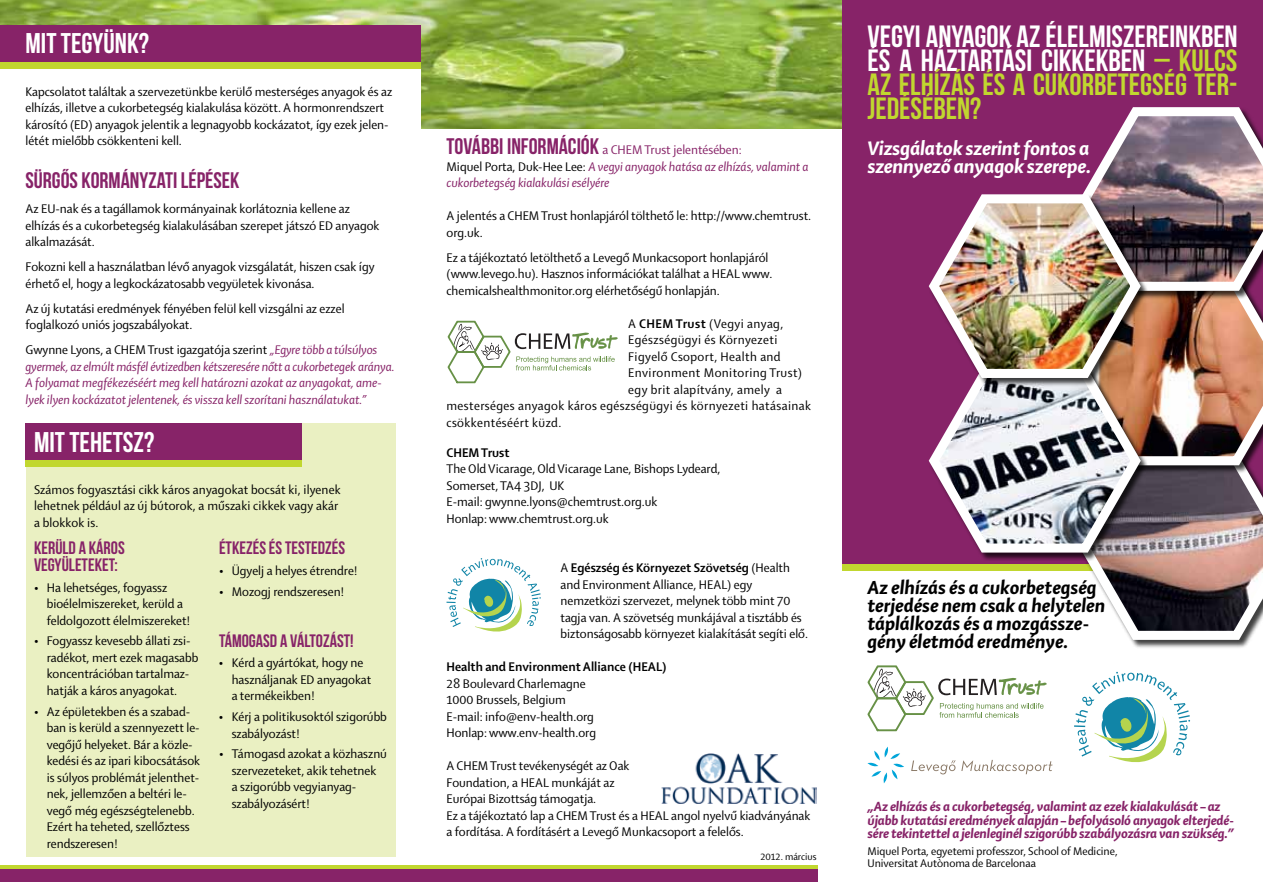
<style>
.page{position:relative;width:1263px;height:893px;background:#fff}
.page>*{position:absolute;margin:0;border:0;box-sizing:border-box;transform-origin:0 0}
.t1{font:30.75px/24px "Bebas Neue";color:#fff;text-align:justify}
.t2{font:28.5px "Bebas Neue";color:#fff}
.t3{font:22.5px "Bebas Neue";color:#872368}
.t4{font:italic 800 21px/18px "Shaker 2";letter-spacing:-.01em;color:#fff}
.t5{font:italic 800 20.25px/18px "Shaker 2";color:#000}
.t6{font:18px/16.5px "Bebas Neue";color:#872368}
.t7{font:italic 800 14.25px/13.5px "Shaker 2";letter-spacing:-.01em;color:#872368}
.t8{font:13.5px/16.5px "Shaker 2";color:#000}
.t9{font:italic 13.5px/16.5px "Shaker 2";color:#872368}
.t10{font:13.5px "Shaker 2";letter-spacing:.03em;color:#000}
.t11{font:700 13.5px "Shaker 2";color:#000}
.t12{font:12px/12px "Shaker 2";color:#000}
.t13{font:10.5px "Shaker 2";color:#000}
.s1{font-style:normal;color:#000}
.s2{font-family:"Bebas Neue";font-style:normal;font-size:22.5px}
.s3{font-style:normal}
.s4{font-weight:700}
.s5{color:#c1d72f}
</style>
<div class="page">
<img style="left:0;top:0;width:842px;height:129px">
<div style="left:0;top:53px;width:421px;height:107px;background:#fff"></div>
<div style="left:26px;top:423px;width:369px;height:434px;background:#eaf0c2"></div>
<div style="left:0;top:38px;width:421px;height:31px;background:#c1d72f"></div>
<div style="left:26px;top:436px;width:276px;height:31px;background:#c1d72f"></div>
<div style="left:0;top:26px;width:421px;height:36px;background:#872368"></div>
<div style="left:26px;top:423px;width:276px;height:36px;background:#872368"></div>
<div style="left:842px;top:540px;width:408px;height:31px;background:#c1d72f"></div>
<div style="left:842px;top:0;width:421px;height:564px;background:#872368"></div>
<div style="left:1079px;top:456px;width:184px;height:193px;background:#000;opacity:.75"></div>
<img style="left:928px;top:107px;width:335px;height:537px">
<svg style="left:1074px;top:672px;width:116px;height:91px"></svg>
<svg style="left:867px;top:665px;width:180px;height:66px"></svg>
<svg style="left:0;top:865px;width:818px;height:15px;background:#b5b23a"></svg>
<div style="left:0;top:870px;width:817px;height:12px;background:#872368"></div>
<svg style="left:448px;top:321px;width:170px;height:62px"></svg>
<img style="left:662px;top:754px;width:154px;height:49px">
<svg style="left:446px;top:558px;width:95px;height:74px"></svg>
<svg style="left:867px;top:747px;width:37px;height:36px"></svg>
<svg style="left:911px;top:760px;width:141px;height:14px"></svg>
<h2 class="t2" style="left:26px;top:28px;width:125px">MIT TEGYÜNK?</h2>
<p class="t8" style="left:26px;top:82px;width:368px">Kapcsolatot találtak a szervezetünkbe kerülő mesterséges anyagok és az elhízás, illetve a cukorbetegség kialakulása között. A hormonrendszert károsító (ED) anyagok jelentik a legnagyobb kockázatot, így ezek jelen&shy;létét mielőbb csökkenteni kell.</p>
<h3 class="t3" style="left:26px;top:168px;width:216px">SÜRGŐS KORMÁNYZATI LÉPÉSEK</h3>
<p class="t8" style="left:26px;top:200px;width:355px">Az EU-nak és a tagállamok kormányainak korlátoznia kellene az elhízás és a cukorbetegség kialakulásában szerepet játszó ED anyagok alkalmazását.</p>
<p class="t8" style="left:26px;top:258px;width:350px">Fokozni kell a használatban lévő anyagok vizsgálatát, hiszen csak így érhető el, hogy a legkockázatosabb vegyületek kivonása.</p>
<p class="t8" style="left:26px;top:299px;width:321px">Az új kutatási eredmények fényében felül kell vizsgálni az ezzel foglalkozó uniós jogszabályokat.</p>
<p class="t9" style="left:26px;top:341px;width:371px"><span class="s1">Gwynne Lyons, a CHEM Trust igazgatója szerint</span> „Egyre több a túlsúlyos gyermek, az elmúlt másfél évtizedben kétszeresére nőtt a cukorbetegek aránya.<br>A folyamat megfékezéséért meg kell határozni azokat az anyagokat, ame&shy;lyek ilyen kockázatot jelentenek, és vissza kell szorítani használatukat.”</p>
<h2 class="t2" style="left:34px;top:427px;width:122px">MIT TEHETSZ?</h2>
<p class="t8" style="left:34px;top:480px;width:308px">Számos fogyasztási cikk káros anyagokat bocsát ki, ilyenek lehetnek például az új bútorok, a műszaki cikkek vagy akár a blokkok is.</p>
<h3 class="t6" style="left:34px;top:540px;width:92px">KERÜLD A KÁROS<br>VEGYÜLETEKET:</h3>
<p class="t8" style="left:47px;top:578px;width:145px;text-indent:-13px">• Ha lehetséges, fogyassz bioélelmiszereket, kerüld a feldolgozott élelmiszereket!</p>
<p class="t8" style="left:47px;top:632px;width:153px;text-indent:-13px">• Fogyassz kevesebb állati zsi&shy;radékot, mert ezek magasabb koncentrációban tartalmaz&shy;hatják a káros anyagokat.</p>
<p class="t8" style="left:47px;top:702px;width:155px;text-indent:-13px">• Az épületekben és a szabad&shy;ban is kerüld a szennyezett le&shy;vegőjű helyeket. Bár a közle&shy;kedési és az ipari kibocsátások is súlyos problémát jelenthet&shy;nek, jellemzően a beltéri le&shy;vegő még egészségtelenebb.<br>Ezért ha teheted, szellőztess rendszeresen!</p>
<h3 class="t6" style="left:219px;top:540px;width:128px">ÉTKEZÉS ÉS TESTEDZÉS</h3>
<p class="t8" style="left:219px;top:562px;width:140px">• Ügyelj a helyes étrendre!</p>
<p class="t8" style="left:219px;top:583px;width:127px">• Mozogj rendszeresen!</p>
<h3 class="t6" style="left:219px;top:632px;width:136px">TÁMOGASD A VÁLTOZÁST!</h3>
<p class="t8" style="left:232px;top:654px;width:141px;text-indent:-13px">• Kérd a gyártókat, hogy ne használjanak ED anyagokat a termékeikben!</p>
<p class="t8" style="left:232px;top:708px;width:157px;text-indent:-13px">• Kérj a politikusoktól szigorúbb szabályozást!</p>
<p class="t8" style="left:232px;top:745px;width:157px;text-indent:-13px">• Támogasd azokat a közhasznú szervezeteket, akik tehetnek<br>a szigorúbb vegyianyag&shy;szabályozásért!</p>
<p class="t9" style="left:446px;top:141px;width:364px"><span class="s2">TOVÁBBI INFORMÁCIÓK</span> <span class="s3">a CHEM Trust jelentésében:<br></span><span class="s1">Miquel Porta, Duk-Hee Lee:</span> A vegyi anyagok hatása az elhízás, valamint a cukorbetegség kialakulási esélyére</p>
<p class="t8" style="left:446px;top:207px;width:366px">A jelentés a CHEM Trust honlapjáról tölthető le: http://www.chemtrust. org.uk.</p>
<p class="t8" style="left:446px;top:248px;width:327px">Ez a tájékoztató letölthető a Levegő Munkacsoport honlapjáról (www.levego.hu). Hasznos információkat találhat a HEAL www. chemicalshealthmonitor.org elérhetőségű honlapján.</p>
<p class="t10" style="left:628px;top:314px;width:157px">A <span class="s4">CHEM Trust</span> (Vegyi anyag,</p>
<p class="t10" style="left:628px;top:331px;width:151px">Egészségügyi és Környezeti</p>
<p class="t10" style="left:628px;top:347px;width:154px">Figyelő Csoport, Health and</p>
<p class="t10" style="left:628px;top:364px;width:175px">Environment Monitoring Trust)</p>
<p class="t10" style="left:628px;top:380px;width:155px">egy brit alapítvány, amely a</p>
<p class="t10" style="left:446px;top:397px;width:366px">mesterséges anyagok káros egészségügyi és környezeti hatásainak</p>
<p class="t10" style="left:446px;top:413px;width:116px">csökkentéséért küzd.</p>
<p class="t11" style="left:446px;top:443px;width:64px">CHEM Trust</p>
<p class="t8" style="left:446px;top:460px;width:275px">The Old Vicarage, Old Vicarage Lane, Bishops Lydeard, Somerset, TA4 3DJ, UK<br>E-mail: gwynne.lyons@chemtrust.org.uk<br>Honlap: www.chemtrust.org.uk</p>
<p class="t8" style="left:560px;top:559px;width:249px">A <span class="s4">Egészség és Környezet Szövetség</span> (Health and Environment Alliance, HEAL) egy nemzetközi szervezet, melynek több mint 70 tagja van. A szövetség munkájával a tisztább és biztonságosabb környezet kialakítását segíti elő.</p>
<p class="t11" style="left:446px;top:658px;width:221px">Health and Environment Alliance (HEAL)</p>
<p class="t8" style="left:446px;top:674px;width:151px">28 Boulevard Charlemagne<br>1000 Brussels, Belgium<br>E-mail: info@env-health.org<br>Honlap: www.env-health.org</p>
<p class="t8" style="left:446px;top:757px;width:365px">A CHEM Trust tevékenységét az Oak<br>Foundation, a HEAL munkáját az<br>Európai Bizottság támogatja.<br>Ez a tájékoztató lap a CHEM Trust és a HEAL angol nyelvű kiadványának a fordítása. A fordításért a Levegő Munkacsoport a felelős.</p>
<p class="t13" style="left:760px;top:850px;width:58px">2012. március</p>
<h1 class="t1" style="left:867px;top:24px;width:371px">VEGYI ANYAGOK AZ ÉLELMISZEREINKBEN ÉS A HÁZTARTÁSI CIKKEKBEN <span class="s5">– KULCS AZ ELHÍZÁS ÉS A CUKORBETEGSÉG TER-JEDÉSÉBEN?</span></h1>
<h3 class="t4" style="left:867px;top:138px;width:225px">Vizsgálatok szerint fontos a szennyező anyagok szerepe.</h3>
<h3 class="t5" style="left:867px;top:578px;width:239px">Az elhízás és a cukorbetegség terjedése nem csak a helytelen táplálkozás és a mozgássze&shy;gény életmód eredménye.</h3>
<p class="t7" style="left:867px;top:799px;width:368px">„Az elhízás és a cukorbetegség, valamint az ezek kialakulását – az újabb kutatási eredmények alapján – befolyásoló anyagok elterjedé&shy;sére tekintettel a jelenleginél szigorúbb szabályozásra van szükség.”</p>
<p class="t12" style="left:867px;top:844px;width:252px">Miquel Porta, egyetemi professzor, School of Medicine,<br>Universitat Autònoma de Barcelonaa</p>
</div>
